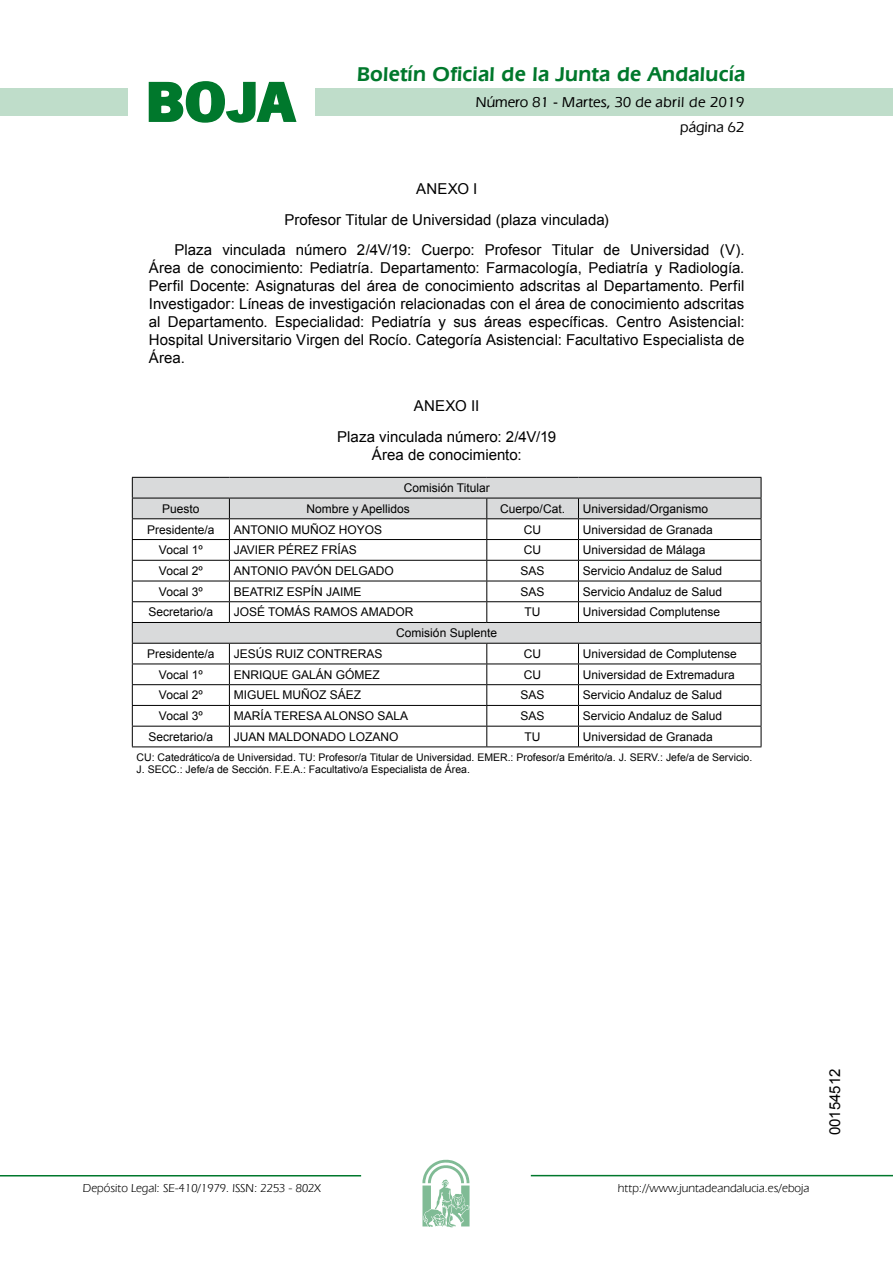
<style>
.page{position:relative;width:893px;height:1263px;background:#fff}
.page>*{position:absolute;margin:0;border:0;box-sizing:border-box;transform-origin:0 0}
.t1{font:700 57.75px "News Got T";color:#00782c;scale:1.14 1}
.t2{font:600 21px "Eras IT Cby BT";letter-spacing:.01em;color:#00782c}
.t3{font:15px/18px "Arial";color:#000;text-align:justify}
.t4{font:500 15px/24.5px "Eras IT Cby BT";color:#000;text-align:right}
.t5{font:12px "Arial";color:#000}
.t6{font:12px "Eras IT Cby BT";color:#000}
.t7{font:10.5px/12.6px "Arial";color:#000}
</style>
<div class="page">
<div style="left:315px;top:88px;width:577px;height:28px;background:#bfddca"></div>
<div style="left:0;top:88px;width:128px;height:28px;background:#bfddca"></div>
<hr style="left:0;top:1175px;width:361px;height:2px;background:#00782c">
<svg style="left:422px;top:1159px;width:47px;height:68px"></svg>
<hr style="left:531px;top:1175px;width:361px;height:1px;background:#00782c">
<svg style="left:148px;top:81px;width:149px;height:42px"></svg>
<svg style="left:133px;top:478px;width:627px;height:165px"></svg>
<hr style="left:132px;top:477px;width:97px;height:1px;background:#000">
<hr style="left:229px;top:477px;width:258px;height:1px;background:#000">
<hr style="left:487px;top:477px;width:91px;height:1px;background:#000">
<hr style="left:578px;top:477px;width:183px;height:1px;background:#000">
<hr style="left:132px;top:498px;width:97px;height:1px;background:#000">
<hr style="left:229px;top:498px;width:258px;height:1px;background:#000">
<hr style="left:487px;top:498px;width:91px;height:1px;background:#000">
<hr style="left:578px;top:498px;width:183px;height:1px;background:#000">
<hr style="left:132px;top:518px;width:97px;height:1px;background:#000">
<hr style="left:229px;top:518px;width:258px;height:1px;background:#000">
<hr style="left:487px;top:518px;width:91px;height:1px;background:#000">
<hr style="left:578px;top:518px;width:183px;height:1px;background:#000">
<hr style="left:132px;top:539px;width:97px;height:1px;background:#000">
<hr style="left:229px;top:539px;width:258px;height:1px;background:#000">
<hr style="left:487px;top:539px;width:91px;height:1px;background:#000">
<hr style="left:578px;top:539px;width:183px;height:1px;background:#000">
<hr style="left:132px;top:560px;width:97px;height:1px;background:#000">
<hr style="left:229px;top:560px;width:258px;height:1px;background:#000">
<hr style="left:487px;top:560px;width:91px;height:1px;background:#000">
<hr style="left:578px;top:560px;width:183px;height:1px;background:#000">
<hr style="left:132px;top:581px;width:97px;height:1px;background:#000">
<hr style="left:229px;top:581px;width:258px;height:1px;background:#000">
<hr style="left:487px;top:581px;width:91px;height:1px;background:#000">
<hr style="left:578px;top:581px;width:183px;height:1px;background:#000">
<hr style="left:132px;top:601px;width:97px;height:1px;background:#000">
<hr style="left:229px;top:601px;width:258px;height:1px;background:#000">
<svg style="left:229px;top:498px;width:1px;height:124px"></svg>
<hr style="left:487px;top:601px;width:91px;height:1px;background:#000">
<svg style="left:486px;top:498px;width:1px;height:124px"></svg>
<hr style="left:578px;top:601px;width:183px;height:1px;background:#000">
<svg style="left:578px;top:498px;width:1px;height:124px"></svg>
<hr style="left:132px;top:622px;width:97px;height:1px;background:#000">
<hr style="left:229px;top:622px;width:258px;height:1px;background:#000">
<hr style="left:487px;top:622px;width:91px;height:1px;background:#000">
<hr style="left:578px;top:622px;width:183px;height:1px;background:#000">
<hr style="left:132px;top:643px;width:97px;height:1px;background:#000">
<hr style="left:229px;top:643px;width:258px;height:1px;background:#000">
<hr style="left:487px;top:643px;width:91px;height:1px;background:#000">
<hr style="left:578px;top:643px;width:183px;height:1px;background:#000">
<hr style="left:132px;top:664px;width:97px;height:1px;background:#000">
<hr style="left:229px;top:664px;width:258px;height:1px;background:#000">
<hr style="left:487px;top:664px;width:91px;height:1px;background:#000">
<hr style="left:578px;top:664px;width:183px;height:1px;background:#000">
<hr style="left:132px;top:684px;width:97px;height:1px;background:#000">
<hr style="left:229px;top:684px;width:258px;height:1px;background:#000">
<hr style="left:487px;top:684px;width:91px;height:1px;background:#000">
<hr style="left:578px;top:684px;width:183px;height:1px;background:#000">
<hr style="left:132px;top:705px;width:97px;height:1px;background:#000">
<hr style="left:229px;top:705px;width:258px;height:1px;background:#000">
<hr style="left:487px;top:705px;width:91px;height:1px;background:#000">
<hr style="left:578px;top:705px;width:183px;height:1px;background:#000">
<hr style="left:132px;top:726px;width:97px;height:1px;background:#000">
<svg style="left:132px;top:478px;width:1px;height:269px"></svg>
<hr style="left:229px;top:726px;width:258px;height:1px;background:#000">
<svg style="left:229px;top:644px;width:1px;height:103px"></svg>
<hr style="left:487px;top:726px;width:91px;height:1px;background:#000">
<svg style="left:486px;top:644px;width:1px;height:103px"></svg>
<hr style="left:578px;top:726px;width:183px;height:1px;background:#000">
<svg style="left:578px;top:644px;width:1px;height:103px"></svg>
<svg style="left:760px;top:478px;width:1px;height:269px"></svg>
<hr style="left:132px;top:747px;width:97px;height:1px;background:#000">
<hr style="left:229px;top:747px;width:258px;height:1px;background:#000">
<hr style="left:487px;top:747px;width:91px;height:1px;background:#000">
<hr style="left:578px;top:747px;width:183px;height:1px;background:#000">
<h1 class="t1" style="left:145px;top:68px;width:133px">BOJA</h1>
<h2 class="t2" style="left:357px;top:62px;width:390px">Boletín Oficial de la Junta de Andalucía</h2>
<p class="t4" style="left:476px;top:90px;width:270px">Número 81 - Martes, 30 de abril de 2019 página 62</p>
<p class="t3" style="left:416px;top:180px;width:63px">Anexo I</p>
<p class="t3" style="left:284px;top:211px;width:326px">Profesor Titular de Universidad (plaza vinculada)</p>
<p class="t3" style="left:174px;top:241px;width:571px">Plaza vinculada número 2/4V/19: Cuerpo: Profesor Titular de Universidad (V).</p>
<p class="t3" style="left:149px;top:259px;width:597px">Área de conocimiento: Pediatría. Departamento: Farmacología, Pediatría y Radiología.<br>Perfil Docente: Asignaturas del área de conocimiento adscritas al Departamento. Perfil Investigador: Líneas de investigación relacionadas con el área de conocimiento adscritas al Departamento. Especialidad: Pediatría y sus áreas específicas. Centro Asistencial:<br>Hospital Universitario Virgen del Rocío. Categoría Asistencial: Facultativo Especialista de Área.</p>
<p class="t3" style="left:337px;top:391px;width:220px;line-height:30.8px;text-align:center">Anexo II<br>Plaza vinculada número: 2/4V/19</p>
<p class="t3" style="left:372px;top:446px;width:151px">Área de conocimiento:</p>
<p class="t5" style="left:403px;top:480px;width:88px">Comisión Titular</p>
<p class="t5" style="left:162px;top:501px;width:39px">Puesto</p>
<p class="t5" style="left:306px;top:501px;width:105px">Nombre y Apellidos</p>
<p class="t5" style="left:500px;top:501px;width:66px">Cuerpo/Cat.</p>
<p class="t5" style="left:582px;top:501px;width:127px">Universidad/Organismo</p>
<p class="t5" style="left:147px;top:521px;width:69px">Presidente/a</p>
<p class="t5" style="left:234px;top:521px;width:150px">ANTONIO MUÑOZ HOYOS</p>
<p class="t5" style="left:524px;top:521px;width:19px">CU</p>
<p class="t5" style="left:582px;top:521px;width:132px">Universidad de Granada</p>
<p class="t5" style="left:159px;top:542px;width:45px">Vocal 1º</p>
<p class="t5" style="left:234px;top:542px;width:125px">JAVIER PÉREZ FRÍAS</p>
<p class="t5" style="left:524px;top:542px;width:19px">CU</p>
<p class="t5" style="left:582px;top:542px;width:124px">Universidad de Málaga</p>
<p class="t5" style="left:159px;top:563px;width:45px">Vocal 2º</p>
<p class="t5" style="left:234px;top:563px;width:162px">ANTONIO PAVÓN DELGADO</p>
<p class="t5" style="left:520px;top:563px;width:26px">SAS</p>
<p class="t5" style="left:582px;top:563px;width:141px">Servicio Andaluz de Salud</p>
<p class="t5" style="left:159px;top:584px;width:45px">Vocal 3º</p>
<p class="t5" style="left:234px;top:584px;width:129px">BEATRIZ ESPÍN JAIME</p>
<p class="t5" style="left:520px;top:584px;width:26px">SAS</p>
<p class="t5" style="left:582px;top:584px;width:141px">Servicio Andaluz de Salud</p>
<p class="t5" style="left:148px;top:604px;width:66px">Secretario/a</p>
<p class="t5" style="left:234px;top:604px;width:181px">JOSÉ TOMÁS RAMOS AMADOR</p>
<p class="t5" style="left:524px;top:604px;width:17px">TU</p>
<p class="t5" style="left:582px;top:604px;width:139px">Universidad Complutense</p>
<p class="t5" style="left:396px;top:625px;width:102px">Comisión Suplente</p>
<p class="t5" style="left:147px;top:646px;width:69px">Presidente/a</p>
<p class="t5" style="left:234px;top:646px;width:150px">JESÚS RUIZ CONTRERAS</p>
<p class="t5" style="left:524px;top:646px;width:19px">CU</p>
<p class="t5" style="left:582px;top:646px;width:156px">Universidad de Complutense</p>
<p class="t5" style="left:159px;top:667px;width:45px">Vocal 1º</p>
<p class="t5" style="left:234px;top:667px;width:148px">ENRIQUE GALÁN GÓMEZ</p>
<p class="t5" style="left:524px;top:667px;width:19px">CU</p>
<p class="t5" style="left:582px;top:667px;width:154px">Universidad de Extremadura</p>
<p class="t5" style="left:159px;top:687px;width:45px">Vocal 2º</p>
<p class="t5" style="left:234px;top:687px;width:129px">MIGUEL MUÑOZ SÁEZ</p>
<p class="t5" style="left:520px;top:687px;width:26px">SAS</p>
<p class="t5" style="left:582px;top:687px;width:141px">Servicio Andaluz de Salud</p>
<p class="t5" style="left:159px;top:708px;width:45px">Vocal 3º</p>
<p class="t5" style="left:234px;top:708px;width:176px">MARÍA TERESA ALONSO SALA</p>
<p class="t5" style="left:520px;top:708px;width:26px">SAS</p>
<p class="t5" style="left:582px;top:708px;width:141px">Servicio Andaluz de Salud</p>
<p class="t5" style="left:148px;top:729px;width:66px">Secretario/a</p>
<p class="t5" style="left:234px;top:729px;width:166px">JUAN MALDONADO LOZANO</p>
<p class="t5" style="left:524px;top:729px;width:17px">TU</p>
<p class="t5" style="left:582px;top:729px;width:132px">Universidad de Granada</p>
<p class="t7" style="left:137px;top:751px;width:617px">CU: Catedrático/a de Universidad. TU: Profesor/a Titular de Universidad. EMER.: Profesor/a Emérito/a. J. SERV.: Jefe/a de Servicio.<br>J. SECC.: Jefe/a de Sección. F.E.A.: Facultativo/a Especialista de Área.</p>
<p class="t6" style="left:83px;top:1181px;width:239px">Depósito Legal: SE-410/1979. ISSN: 2253 - 802X</p>
<p class="t6" style="left:618px;top:1181px;width:193px">http://www.juntadeandalucia.es/eboja</p>
<p class="t3" style="left:826px;top:1135px;width:68px;rotate:-90deg">00154512</p>
</div>
